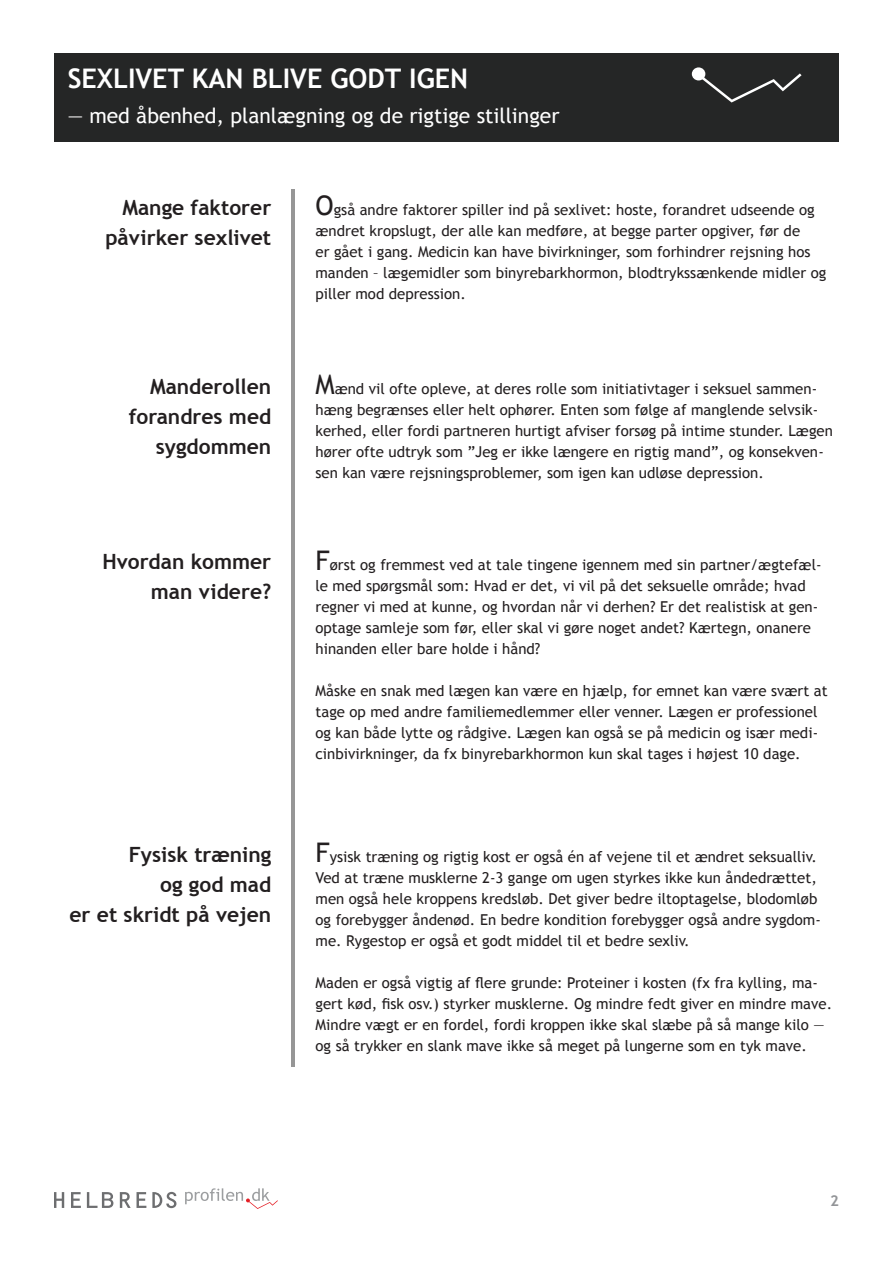
<style>
.page{position:relative;width:893px;height:1263px;background:#fff}
.page>*{position:absolute;margin:0;border:0;box-sizing:border-box;transform-origin:0 0}
.t1{font:700 27px "Trebuchet MS";color:#fff}
.t2{font:700 21px/30px "Trebuchet MS";color:#231f20;text-align:right}
.t3{font:21px "Trebuchet MS";color:#fff}
.t4{font:15px/21px "Trebuchet MS";color:#231f20}
.t5{font:700 15px "Trebuchet MS";color:#939598}
.s1{font-size:27px}
</style>
<div class="page">
<div style="left:54px;top:54px;width:785px;height:88px;background:#252626"></div>
<div style="left:692px;top:67px;width:13px;height:13px;background:#fff;border-radius:50%"></div>
<svg style="left:701px;top:73px;width:100px;height:30px"></svg>
<svg style="left:54px;top:1192px;width:10px;height:16px"></svg>
<svg style="left:71px;top:1192px;width:10px;height:16px"></svg>
<svg style="left:87px;top:1192px;width:26px;height:16px"></svg>
<svg style="left:120px;top:1192px;width:11px;height:16px"></svg>
<svg style="left:137px;top:1192px;width:9px;height:16px"></svg>
<svg style="left:152px;top:1192px;width:24px;height:16px"></svg>
<svg style="left:185px;top:1188px;width:93px;height:21px"></svg>
<hr style="left:292px;top:189px;width:3px;height:722px;background:#969696">
<hr style="left:292px;top:344px;width:3px;height:723px;background:#969696">
<h1 class="t1" style="left:68px;top:61px;width:402px">SEXLIVET KAN BLIVE GODT IGEN</h1>
<h2 class="t3" style="left:68px;top:103px;width:493px">— med åbenhed, planlægning og de rigtige stillinger</h2>
<h2 class="t2" style="left:105px;top:193px;width:167px">Mange faktorer påvirker sexlivet</h2>
<p class="t4" style="left:316px;top:200px;width:512px"><span class="s1">O</span>gså andre faktorer spiller ind på sexlivet: hoste, forandret udseende og ændret kropslugt, der alle kan medføre, at begge parter opgiver, før de<br>er gået i gang. Medicin kan have bivirkninger, som forhindrer rejsning hos manden – lægemidler som binyrebarkhormon, blodtrykssænkende midler og piller mod depression.</p>
<h2 class="t2" style="left:129px;top:371px;width:144px">Manderollen forandres med sygdommen</h2>
<p class="t4" style="left:316px;top:378px;width:519px"><span class="s1">M</span>ænd vil ofte opleve, at deres rolle som initiativtager i seksuel sammen&shy;hæng begrænses eller helt ophører. Enten som følge af manglende selvsik&shy;kerhed, eller fordi partneren hurtigt afviser forsøg på intime stunder. Lægen hører ofte udtryk som ”Jeg er ikke længere en rigtig mand”, og konsekven&shy;sen kan være rejsningsproblemer, som igen kan udløse depression.</p>
<h2 class="t2" style="left:102px;top:547px;width:170px">Hvordan kommer man videre?</h2>
<p class="t4" style="left:316px;top:554px;width:508px"><span class="s1">F</span>ørst og fremmest ved at tale tingene igennem med sin partner/ægtefæl&shy;le med spørgsmål som: Hvad er det, vi vil på det seksuelle område; hvad regner vi med at kunne, og hvordan når vi derhen? Er det realistisk at gen&shy;optage samleje som før, eller skal vi gøre noget andet? Kærtegn, onanere hinanden eller bare holde i hånd?</p>
<p class="t4" style="left:316px;top:680px;width:514px">Måske en snak med lægen kan være en hjælp, for emnet kan være svært at tage op med andre familiemedlemmer eller venner. Lægen er professionel og kan både lytte og rådgive. Lægen kan også se på medicin og især medi&shy;cinbivirkninger, da fx binyrebarkhormon kun skal tages i højest 10 dage.</p>
<h2 class="t2" style="left:70px;top:839px;width:203px">Fysisk træning<br>og god mad<br>er et skridt på vejen</h2>
<p class="t4" style="left:316px;top:846px;width:507px"><span class="s1">F</span>ysisk træning og rigtig kost er også én af vejene til et ændret seksualliv.<br>Ved at træne musklerne 2-3 gange om ugen styrkes ikke kun åndedrættet, men også hele kroppens kredsløb. Det giver bedre iltoptagelse, blodomløb og forebygger åndenød. En bedre kondition forebygger også andre sygdom&shy;me. Rygestop er også et godt middel til et bedre sexliv.</p>
<p class="t4" style="left:316px;top:973px;width:518px">Maden er også vigtig af flere grunde: Proteiner i kosten (fx fra kylling, ma&shy;gert kød, fisk osv.) styrker musklerne. Og mindre fedt giver en mindre mave.<br>Mindre vægt er en fordel, fordi kroppen ikke skal slæbe på så mange kilo — og så trykker en slank mave ikke så meget på lungerne som en tyk mave.</p>
<p class="t5" style="left:830px;top:1191px;width:10px">2</p>
</div>
